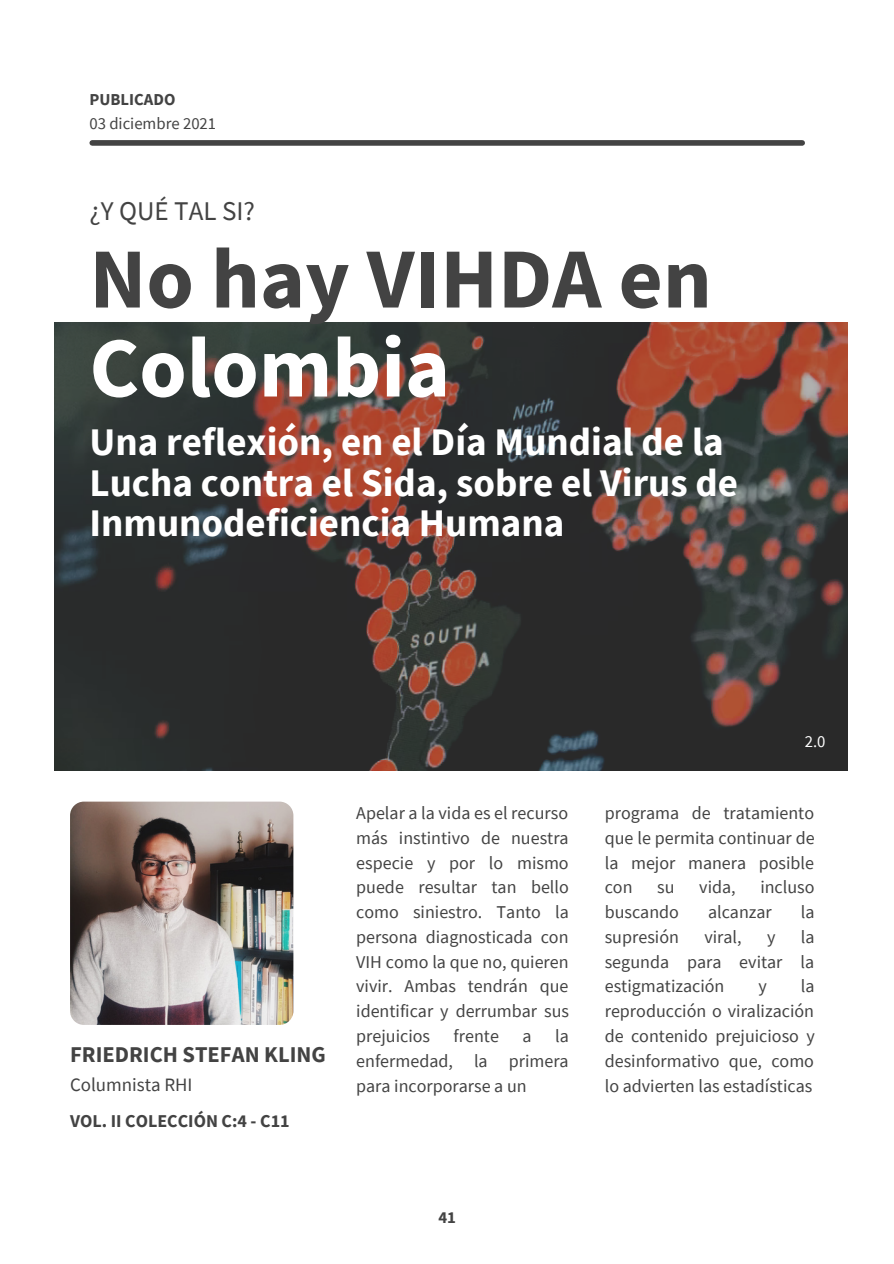
<style>
.page{position:relative;width:894px;height:1264px;background:#fff}
.page>*{position:absolute;margin:0;border:0;box-sizing:border-box;transform-origin:0 0}
.t1{font:700 85.5px "Source Sans Pro";color:#434343}
.t2{font:700 85.5px "Source Sans Pro";color:#fff}
.t3{font:700 39px/40.5px "Source Sans Pro";color:#fff}
.t4{font:27px "Source Sans Pro";color:#434343}
.t5{font:700 22.5px "Source Sans Pro";color:#434343}
.t6{font:18.9px "Source Sans Pro";color:#434343}
.t7{font:18px/24.8px "Source Sans Pro";color:#434343;text-align:justify}
.t8{font:700 18px "Source Sans Pro";color:#434343}
.t9{font:16.65px "Source Sans Pro";color:#434343}
.t10{font:700 16.65px "Source Sans Pro";color:#434343}
.t11{font:16.65px "Source Sans Pro";color:#fff}
</style>
<div class="page">
<div style="left:92px;top:140px;width:710px;height:6px;background:#434343"></div>
<img style="left:70px;top:801px;width:223px;height:223px;border-radius:14px">
<img style="left:54px;top:322px;width:793px;height:448px">
<p class="t10" style="left:89px;top:89px;width:87px">PUBLICADO</p>
<p class="t9" style="left:89px;top:113px;width:128px">03 diciembre 2021</p>
<p class="t4" style="left:89px;top:193px;width:167px">¿Y QUÉ TAL SI?</p>
<p class="t1" style="left:89px;top:223px;width:623px">No hay VIHDA en</p>
<p class="t2" style="left:89px;top:312px;width:362px">Colombia</p>
<p class="t3" style="left:89px;top:421px;width:650px">Una reflexión, en el Día Mundial de la<br>Lucha contra el Sida, sobre el Virus de<br>Inmunodeficiencia Humana</p>
<p class="t11" style="left:804px;top:730px;width:22px">2.0</p>
<p class="t5" style="left:70px;top:1039px;width:257px">FRIEDRICH STEFAN KLING</p>
<p class="t6" style="left:70px;top:1071px;width:124px">Columnista RHI</p>
<p class="t8" style="left:70px;top:1109px;width:221px">VOL. II COLECCIÓN C:4 - C11</p>
<p class="t7" style="left:356px;top:800px;width:214px">Apelar a la vida es el recurso más instintivo de nuestra especie y por lo mismo puede resultar tan bello como siniestro. Tanto la persona diagnosticada con VIH como la que no, quieren vivir. Ambas tendrán que identificar y derrumbar sus prejuicios</p>
<p class="t7" style="left:453px;top:1023px;width:47px">frente</p>
<p class="t7" style="left:522px;top:1023px;width:11px">a</p>
<p class="t7" style="left:356px;top:1023px;width:214px;text-indent:199px">la enfermedad, la primera para incorporarse a un</p>
<p class="t10" style="left:438px;top:1206px;width:19px">41</p>
<p class="t7" style="left:604px;top:800px;width:211px">programa de tratamiento que le permita continuar de la mejor manera posible con</p>
<p class="t7" style="left:657px;top:874px;width:19px">su</p>
<p class="t7" style="left:699px;top:874px;width:38px">vida,</p>
<p class="t7" style="left:760px;top:874px;width:56px">incluso</p>
<p class="t7" style="left:604px;top:899px;width:76px">buscando</p>
<p class="t7" style="left:707px;top:899px;width:65px">alcanzar</p>
<p class="t7" style="left:800px;top:899px;width:15px">la</p>
<p class="t7" style="left:604px;top:924px;width:76px">supresión</p>
<p class="t7" style="left:704px;top:924px;width:39px">viral,</p>
<p class="t7" style="left:766px;top:924px;width:10px">y</p>
<p class="t7" style="left:604px;top:924px;width:211px;text-indent:196px">la segunda para evitar la estigmatización</p>
<p class="t7" style="left:604px;top:973px;width:211px;text-indent:196px">la reproducción o viralización de contenido prejuicioso y desinformativo que, como lo advierten las estadísticas</p>
<p class="t7" style="left:758px;top:973px;width:10px">y</p>
</div>
